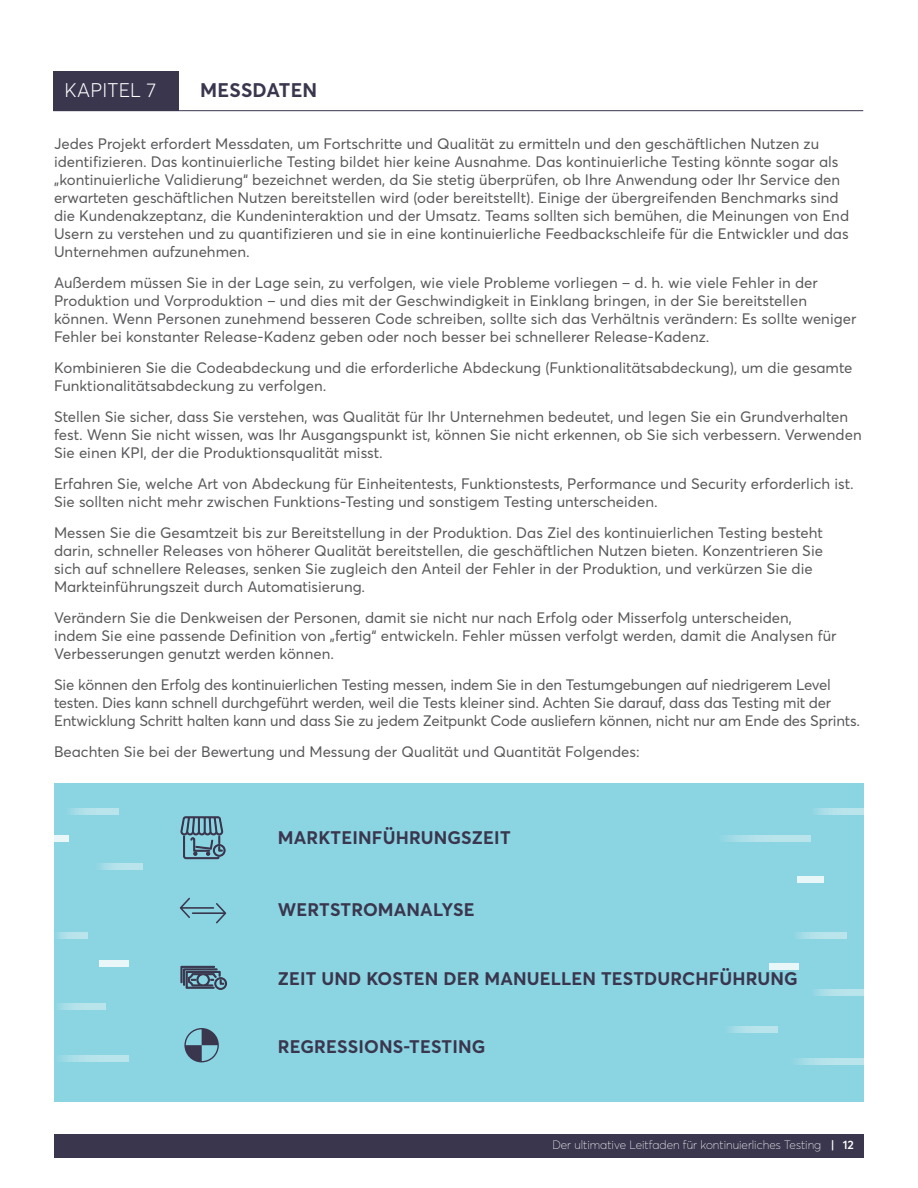
<style>
.page{position:relative;width:918px;height:1188px;background:#fff}
.page>*{position:absolute;margin:0;border:0;box-sizing:border-box;transform-origin:0 0}
.t1{font:700 19.5px "Averta";letter-spacing:.01em;color:#39364d}
.t2{font:300 19.5px "Averta";letter-spacing:.01em;color:#fff}
.t3{font:700 18px "Averta";letter-spacing:.01em;color:#39364d}
.t4{font:15px/18px "Averta";color:#59595c}
.t5{font:100 12px "Averta";color:#fff}
.s1{font-weight:600}
</style>
<div class="page">
<div style="left:53px;top:71px;width:125px;height:40px;background:#39364d"></div>
<hr style="left:53px;top:110px;width:810px;height:1px;background:#39364d">
<div style="left:54px;top:783px;width:810px;height:318px;background:#8bd4e2"></div>
<svg style="left:815px;top:808px;width:49px;height:6px"></svg>
<svg style="left:70px;top:808px;width:48px;height:6px"></svg>
<svg style="left:815px;top:990px;width:49px;height:6px"></svg>
<svg style="left:58px;top:1004px;width:47px;height:6px"></svg>
<svg style="left:725px;top:836px;width:86px;height:6px"></svg>
<div style="left:54px;top:836px;width:14px;height:6px;background:#eaf7f9"></div>
<svg style="left:797px;top:933px;width:49px;height:6px"></svg>
<svg style="left:57px;top:933px;width:30px;height:6px"></svg>
<div style="left:797px;top:877px;width:26px;height:6px;background:#eaf7f9"></div>
<svg style="left:100px;top:863px;width:43px;height:6px"></svg>
<div style="left:770px;top:963px;width:29px;height:6px;background:#eaf7f9"></div>
<div style="left:99px;top:960px;width:29px;height:6px;background:#eaf7f9"></div>
<svg style="left:729px;top:1027px;width:49px;height:6px"></svg>
<svg style="left:797px;top:1058px;width:67px;height:6px"></svg>
<svg style="left:61px;top:1055px;width:67px;height:6px"></svg>
<svg style="left:180px;top:898px;width:46px;height:25px"></svg>
<svg style="left:184px;top:1028px;width:35px;height:34px"></svg>
<svg style="left:181px;top:816px;width:44px;height:43px"></svg>
<svg style="left:181px;top:966px;width:46px;height:24px"></svg>
<div style="left:54px;top:1134px;width:810px;height:23px;background:#39364d"></div>
<h1 class="t2" style="left:65px;top:79px;width:93px">KAPITEL 7</h1>
<h1 class="t1" style="left:200px;top:78px;width:118px">MESSDATEN</h1>
<p class="t4" style="left:54px;top:134px;width:797px">Jedes Projekt erfordert Messdaten, um Fortschritte und Qualität zu ermitteln und den geschäftlichen Nutzen zu identifizieren. Das kontinuierliche Testing bildet hier keine Ausnahme. Das kontinuierliche Testing könnte sogar als „kontinuierliche Validierung“ bezeichnet werden, da Sie stetig überprüfen, ob Ihre Anwendung oder Ihr Service den erwarteten geschäftlichen Nutzen bereitstellen wird (oder bereitstellt). Einige der übergreifenden Benchmarks sind die Kundenakzeptanz, die Kundeninteraktion und der Umsatz. Teams sollten sich bemühen, die Meinungen von End Usern zu verstehen und zu quantifizieren und sie in eine kontinuierliche Feedbackschleife für die Entwickler und das Unternehmen aufzunehmen.</p>
<p class="t4" style="left:54px;top:273px;width:804px">Außerdem müssen Sie in der Lage sein, zu verfolgen, wie viele Probleme vorliegen – d. h. wie viele Fehler in der Produktion und Vorproduktion – und dies mit der Geschwindigkeit in Einklang bringen, in der Sie bereitstellen können. Wenn Personen zunehmend besseren Code schreiben, sollte sich das Verhältnis verändern: Es sollte weniger Fehler bei konstanter Release-Kadenz geben oder noch besser bei schnellerer Release-Kadenz.</p>
<p class="t4" style="left:54px;top:358px;width:800px">Kombinieren Sie die Codeabdeckung und die erforderliche Abdeckung (Funktionalitätsabdeckung), um die gesamte<br>Funktionalitätsabdeckung zu verfolgen.</p>
<p class="t4" style="left:54px;top:407px;width:809px">Stellen Sie sicher, dass Sie verstehen, was Qualität für Ihr Unternehmen bedeutet, und legen Sie ein Grundverhalten fest. Wenn Sie nicht wissen, was Ihr Ausgangspunkt ist, können Sie nicht erkennen, ob Sie sich verbessern. Verwenden<br>Sie einen KPI, der die Produktionsqualität misst.</p>
<p class="t4" style="left:54px;top:474px;width:801px">Erfahren Sie, welche Art von Abdeckung für Einheitentests, Funktionstests, Performance und Security erforderlich ist.<br>Sie sollten nicht mehr zwischen Funktions-Testing und sonstigem Testing unterscheiden.</p>
<p class="t4" style="left:54px;top:523px;width:771px">Messen Sie die Gesamtzeit bis zur Bereitstellung in der Produktion. Das Ziel des kontinuierlichen Testing besteht darin, schneller Releases von höherer Qualität bereitstellen, die geschäftlichen Nutzen bieten. Konzentrieren Sie sich auf schnellere Releases, senken Sie zugleich den Anteil der Fehler in der Produktion, und verkürzen Sie die Markteinführungszeit durch Automatisierung.</p>
<p class="t4" style="left:54px;top:608px;width:784px">Verändern Sie die Denkweisen der Personen, damit sie nicht nur nach Erfolg oder Misserfolg unterscheiden, indem Sie eine passende Definition von „fertig“ entwickeln. Fehler müssen verfolgt werden, damit die Analysen für<br>Verbesserungen genutzt werden können.</p>
<p class="t4" style="left:54px;top:675px;width:808px">Sie können den Erfolg des kontinuierlichen Testing messen, indem Sie in den Testumgebungen auf niedrigerem Level testen. Dies kann schnell durchgeführt werden, weil die Tests kleiner sind. Achten Sie darauf, dass das Testing mit der<br>Entwicklung Schritt halten kann und dass Sie zu jedem Zeitpunkt Code ausliefern können, nicht nur am Ende des Sprints.</p>
<p class="t4" style="left:54px;top:742px;width:587px">Beachten Sie bei der Bewertung und Messung der Qualität und Quantität Folgendes:</p>
<p class="t3" style="left:278px;top:827px;width:234px">MARKTEINFÜHRUNGSZEIT</p>
<p class="t3" style="left:278px;top:898px;width:198px">WERTSTROMANALYSE</p>
<p class="t3" style="left:278px;top:967px;width:521px">ZEIT UND KOSTEN DER MANUELLEN TESTDURCHFÜHRUNG</p>
<p class="t3" style="left:278px;top:1035px;width:209px">REGRESSIONS-TESTING</p>
<p class="t5" style="left:552px;top:1138px;width:303px">Der ultimative Leitfaden für kontinuierliches Testing <span class="s1">| 12</span></p>
</div>
